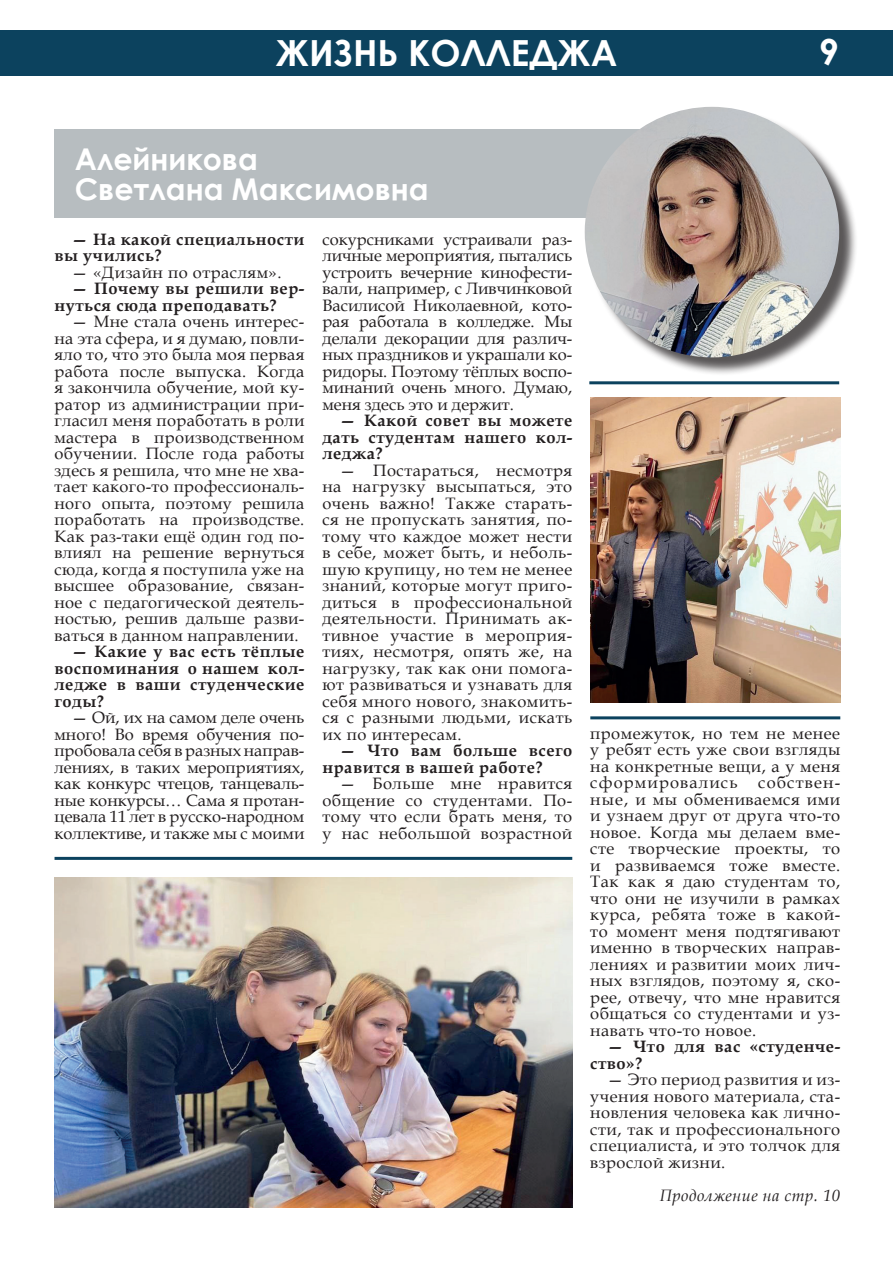
<style>
.page{position:relative;width:893px;height:1263px;background:#fff}
.page>*{position:absolute;margin:0;border:0;box-sizing:border-box;transform-origin:0 0}
.t1{font:700 36px "Century Gothic";color:#fff}
.t2{font:700 30px "Century Gothic";color:#fff}
.статья{font:16.5px/16.5px "Book Antiqua";letter-spacing:.03em;color:#231f20;text-align:justify}
.интервьюер{font:700 16.5px/16.5px "Book Antiqua";letter-spacing:.03em;color:#231f20}
.статья-2{font:italic 16.5px "Book Antiqua";letter-spacing:.03em;color:#231f20}
</style>
<div class="page">
<div style="left:0;top:30px;width:893px;height:45px;background:#0c425e"></div>
<hr style="left:589px;top:381px;width:250px;height:3px;background:#0c425e">
<div style="left:55px;top:129px;width:646px;height:89px;background:#b7bdc0"></div>
<img style="left:55px;top:877px;width:517px;height:331px">
<img style="left:590px;top:398px;width:250px;height:305px">
<div style="left:587px;top:109px;width:270px;height:267px;background:#231f20;opacity:.75"></div>
<img style="left:585px;top:107px;width:254px;height:250px">
<hr style="left:55px;top:857px;width:517px;height:3px;background:#0c425e">
<hr style="left:590px;top:716px;width:250px;height:3px;background:#0c425e">
<p class="t1" style="left:276px;top:26px;width:343px">ЖИЗНЬ КОЛЛЕДЖА</p>
<h1 class="t1" style="left:819px;top:25px;width:22px">9</h1>
<p class="t2" style="left:75px;top:136px;width:184px">Алейникова</p>
<p class="t2" style="left:75px;top:166px;width:355px">Светлана Максимовна</p>
<p class="интервьюер" style="left:55px;top:231px;width:251px;text-indent:17px">— На какой специальности вы учились?</p>
<p class="статья" style="left:72px;top:263px;width:211px">— «Дизайн по отраслям».</p>
<p class="интервьюер" style="left:55px;top:280px;width:251px;text-indent:17px">— Почему вы решили вер&shy;нуться сюда преподавать?</p>
<p class="статья" style="left:55px;top:313px;width:251px;text-indent:17px">— Мне стала очень интерес&shy;на эта сфера, и я думаю, повли&shy;яло то, что это была моя первая работа после выпуска. Когда я закончила обучение, мой ку&shy;ратор из администрации при&shy;гласил меня поработать в роли мастера в производственном обучении. После года работы здесь я решила, что мне не хва&shy;тает какого-то профессиональ&shy;ного опыта, поэтому решила поработать на производстве.<br>Как раз-таки ещё один год по&shy;влиял на решение вернуться сюда, когда я поступила уже на высшее образование, связан&shy;ное с педагогической деятель&shy;ностью, решив дальше разви&shy;ваться в данном направлении.</p>
<p class="интервьюер" style="left:55px;top:643px;width:251px;text-align:justify;text-indent:17px">— Какие у вас есть тёплые воспоминания о нашем кол&shy;ледже в ваши студенческие годы?</p>
<p class="статья" style="left:55px;top:709px;width:251px;text-indent:17px">— Ой, их на самом деле очень много! Во время обучения по&shy;пробовала себя в разных направ&shy;лениях, в таких мероприятиях, как конкурс чтецов, танцеваль&shy;ные конкурсы… Сама я протан&shy;цевала 11 лет в русско-народном коллективе, и также мы с моими</p>
<p class="статья" style="left:322px;top:230px;width:251px">сокурсниками устраивали раз&shy;личные мероприятия, пытались устроить вечерние кинофести&shy;вали, например, с Ливчинковой Василисой Николаевной, кото&shy;рая работала в колледже. Мы делали декорации для различ&shy;ных праздников и украшали ко&shy;ридоры. Поэтому тёплых воспо&shy;минаний очень много. Думаю, меня здесь это и держит.</p>
<p class="интервьюер" style="left:322px;top:412px;width:251px;text-align:justify;text-indent:17px">— Какой совет вы можете дать студентам нашего кол&shy;леджа?</p>
<p class="статья" style="left:322px;top:461px;width:251px;text-indent:17px">— Постараться, несмотря на нагрузку высыпаться, это очень важно! Также старать&shy;ся не пропускать занятия, по&shy;тому что каждое может нести в себе, может быть, и неболь&shy;шую крупицу, но тем не менее знаний, которые могут приго&shy;диться в профессиональной деятельности. Принимать ак&shy;тивное участие в мероприя&shy;тиях, несмотря, опять же, на нагрузку, так как они помога&shy;ют развиваться и узнавать для себя много нового, знакомить&shy;ся с разными людьми, искать их по интересам.</p>
<p class="интервьюер" style="left:322px;top:742px;width:251px;text-indent:17px">— Что вам больше всего нравится в вашей работе?</p>
<p class="статья" style="left:322px;top:775px;width:251px;text-indent:17px">— Больше мне нравится общение со студентами. По&shy;тому что если брать меня, то у нас небольшой возрастной</p>
<p class="статья" style="left:590px;top:724px;width:251px">промежуток, но тем не менее у ребят есть уже свои взгляды на конкретные вещи, а у меня сформировались собствен&shy;ные, и мы обмениваемся ими и узнаем друг от друга что-то новое. Когда мы делаем вме&shy;сте творческие проекты, то и развиваемся тоже вместе.<br>Так как я даю студентам то, что они не изучили в рамках курса, ребята тоже в какой&shy;то момент меня подтягивают именно в творческих направ&shy;лениях и развитии моих лич&shy;ных взглядов, поэтому я, ско&shy;рее, отвечу, что мне нравится общаться со студентами и уз&shy;навать что-то новое.</p>
<p class="интервьюер" style="left:590px;top:1038px;width:251px;text-indent:17px">— Что для вас «студенче&shy;ство»?</p>
<p class="статья" style="left:590px;top:1071px;width:251px;text-indent:17px">— Это период развития и из&shy;учения нового материала, ста&shy;новления человека как лично&shy;сти, так и профессионального специалиста, и это толчок для взрослой жизни.</p>
<p class="статья-2" style="left:660px;top:1184px;width:182px">Продолжение на стр. 10</p>
</div>
